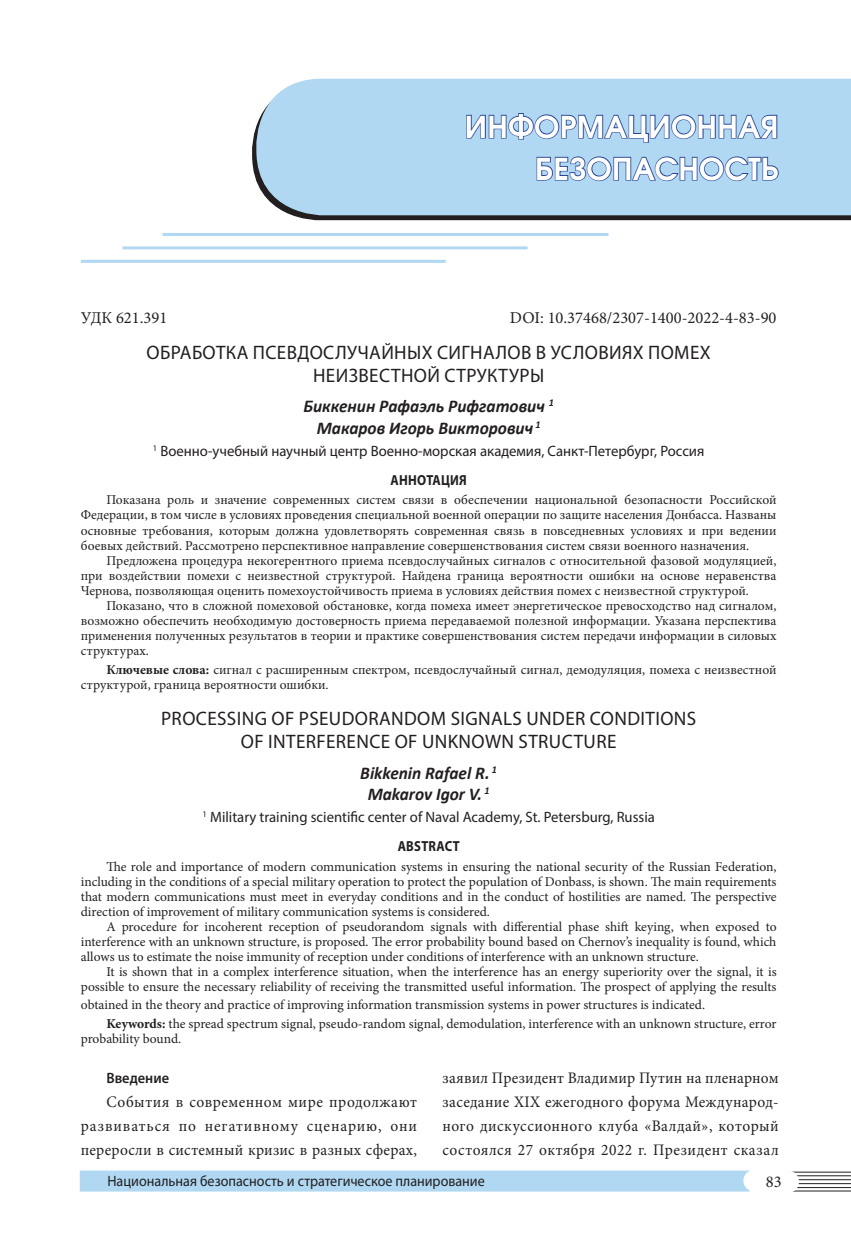
<style>
.page{position:relative;width:851px;height:1234px;background:#fff}
.page>*{position:absolute;margin:0;border:0;box-sizing:border-box;transform-origin:0 0}
.Раздел_Заголовок{font:600 30px/42px "Avant Garde Gothic C";letter-spacing:.01em;color:#fff;text-align:right}
.ЗаголовокАнгл{font:19.5px/23.4px "Myriad Pro";letter-spacing:.02em;color:#231f20;text-align:center}
.Заголовок{font:19.5px/23.4px "Myriad Pro";letter-spacing:.02em;color:#231f20;text-align:center}
.ФИО_русск{font:italic 700 18px/21.6px "Calibri";color:#231f20;text-align:center;scale:.96 1}
.ФИО_англ{font:italic 700 18px/21.6px "Calibri";color:#231f20;text-align:center;scale:.96 1}
.УДК{font:16.5px "Minion Pro";color:#231f20}
.Основной_текст2{font:16.05px/24px "Minion Pro";letter-spacing:.03em;color:#231f20;text-align:justify;scale:.96 1}
.Свед_о_работе{font:15px "Myriad Pro";color:#231f20}
.Свед_о_работе-2{font:15px "Myriad Pro";color:#231f20;scale:.94 1}
.Подзаголовок__жирн_в{font:600 15px "Myriad Pro";color:#231f20;scale:.96 1}
.АннотацЗагол{font:700 14.55px "Myriad Pro";letter-spacing:.02em;color:#231f20;scale:.87 1}
.АннотацТекст{font:13.5px/15px "Minion Pro";color:#231f20;text-align:justify}
.Ключ_слова{font:13.5px/15px "Minion Pro";color:#231f20}
.s1{font-weight:700}
</style>
<div class="page">
<div style="left:80px;top:1170px;width:669px;height:21px;background:#b0d8f2"></div>
<div style="left:744px;top:1170px;width:20px;height:20px;background:#fff;border-radius:50%"></div>
<div style="left:743px;top:1169px;width:22px;height:22px;border:2px solid #fff;border-radius:50%"></div>
<hr style="left:786px;top:1182px;width:64px;height:1px;background:#231f20">
<hr style="left:786px;top:1171px;width:64px;height:1px;background:#231f20">
<hr style="left:786px;top:1174px;width:64px;height:1px;background:#231f20">
<hr style="left:786px;top:1178px;width:64px;height:1px;background:#231f20">
<hr style="left:786px;top:1186px;width:64px;height:1px;background:#231f20">
<hr style="left:786px;top:1190px;width:64px;height:1px;background:#231f20">
<div style="left:779px;top:1171px;width:18px;height:20px;background:#fff;border-radius:50%"></div>
<div style="left:778px;top:1170px;width:20px;height:22px;border:2px solid #fff;border-radius:50%"></div>
<svg style="left:252px;top:127px;width:598px;height:93px;background:#474648"></svg>
<div style="left:256px;top:79px;width:594px;height:136px;background:#b0d8f2"></div>
<svg style="left:465px;top:112px;width:313px;height:31px;background:#8bafd7"></svg>
<svg style="left:535px;top:156px;width:244px;height:26px;background:#86aad3"></svg>
<hr style="left:162px;top:233px;width:446px;height:3px;background:#b0d8f2">
<hr style="left:122px;top:246px;width:405px;height:3px;background:#b0d8f2">
<hr style="left:81px;top:260px;width:364px;height:3px;background:#b0d8f2">
<p class="Раздел_Заголовок" style="left:465px;top:105px;width:315px">ИНФОРМАЦИОННАЯ<br>БЕЗОПАСНОСТЬ</p>
<p class="УДК" style="left:81px;top:306px;width:88px">УДК 621.391</p>
<p class="УДК" style="left:510px;top:306px;width:268px">DOI: 10.37468/2307-1400-2022-4-83-90</p>
<p class="Заголовок" style="left:147px;top:340px;width:565px">ОБРАБОТКА ПСЕВДОСЛУЧАЙНЫХ СИГНАЛОВ В УСЛОВИЯХ ПОМЕХ<br>НЕИЗВЕСТНОЙ СТРУКТУРЫ</p>
<p class="ФИО_русск" style="left:303px;top:395px;width:262px">Биккенин Рафаэль Рифгатович <sup>1<br></sup>Макаров Игорь Викторович <sup>1</sup></p>
<p class="Свед_о_работе" style="left:153px;top:442px;width:553px"><sup>1</sup> Военно-учебный научный центр Военно-морская академия, Санкт-Петербург, Россия</p>
<p class="АннотацЗагол" style="left:390px;top:470px;width:89px">АННОТАЦИЯ</p>
<p class="АннотацТекст" style="left:81px;top:492px;width:697px;text-indent:26px">Показана роль и значение современных систем связи в обеспечении национальной безопасности Российской Федерации, в том числе в условиях проведения специальной военной операции по защите населения Донбасса. Названы основные требования, которым должна удовлетворять современная связь в повседневных условиях и при ведении боевых действий. Рассмотрено перспективное направление совершенствования систем связи военного назначения.</p>
<p class="АннотацТекст" style="left:81px;top:552px;width:697px;text-indent:26px">Предложена процедура некогерентного приема псевдослучайных сигналов с относительной фазовой модуляцией, при воздействии помехи с неизвестной структурой. Найдена граница вероятности ошибки на основе неравенства Чернова, позволяющая оценить помехоустойчивость приема в условиях действия помех с неизвестной структурой.</p>
<p class="АннотацТекст" style="left:81px;top:597px;width:697px;text-indent:26px">Показано, что в сложной помеховой обстановке, когда помеха имеет энергетическое превосходство над сигналом, возможно обеспечить необходимую достоверность приема передаваемой полезной информации. Указана перспектива применения полученных результатов в теории и практике совершенствования систем передачи информации в силовых структурах.</p>
<p class="Ключ_слова" style="left:81px;top:662px;width:697px;text-indent:26px"><span class="s1">Ключевые слова:</span> сигнал с расширенным спектром, псевдослучайный сигнал, демодуляция, помеха с неизвестной структурой, граница вероятности ошибки.</p>
<p class="ЗаголовокАнгл" style="left:161px;top:706px;width:536px">PROCESSING OF PSEUDORANDOM SIGNALS UNDER CONDITIONS<br>OF INTERFERENCE OF UNKNOWN STRUCTURE</p>
<p class="ФИО_англ" style="left:360px;top:761px;width:144px">Bikkenin Rafael R. <sup>1<br></sup>Makarov Igor V. <sup>1</sup></p>
<p class="Свед_о_работе" style="left:202px;top:808px;width:454px"><sup>1</sup> Military training scientific center of Naval Academy, St. Petersburg, Russia</p>
<p class="АннотацЗагол" style="left:397px;top:836px;width:73px">ABSTRACT</p>
<p class="АннотацТекст" style="left:81px;top:858px;width:697px;text-indent:26px">The role and importance of modern communication systems in ensuring the national security of the Russian Federation, including in the conditions of a special military operation to protect the population of Donbass, is shown. The main requirements that modern communications must meet in everyday conditions and in the conduct of hostilities are named. The perspective direction of improvement of military communication systems is considered.</p>
<p class="АннотацТекст" style="left:81px;top:918px;width:697px;text-indent:26px">A procedure for incoherent reception of pseudorandom signals with differential phase shift keying, when exposed to interference with an unknown structure, is proposed. The error probability bound based on Chernov’s inequality is found, which allows us to estimate the noise immunity of reception under conditions of interference with an unknown structure.</p>
<p class="АннотацТекст" style="left:81px;top:963px;width:697px;text-align:right">It is shown that in a complex interference situation, when the interference has an energy superiority over the signal, it is possible to ensure the necessary reliability of receiving the transmitted useful information. The prospect of applying the results</p>
<p class="АннотацТекст" style="left:81px;top:996px;width:625px">obtained in the theory and practice of improving information transmission systems in power structures is indicated.</p>
<p class="Ключ_слова" style="left:81px;top:1016px;width:697px;text-indent:26px"><span class="s1">Keywords:</span> the spread spectrum signal, pseudo-random signal, demodulation, interference with an unknown structure, error probability bound.</p>
<p class="Подзаголовок__жирн_в" style="left:106px;top:1067px;width:67px">Введение</p>
<p class="Основной_текст2" style="left:81px;top:1089px;width:351px;text-indent:26px">События в современном мире продолжают развиваться по негативному сценарию, они переросли в системный кризис в разных сферах,</p>
<p class="Основной_текст2" style="left:442px;top:1065px;width:351px">заявил Президент Владимир Путин на пленарном заседание XIX ежегодного форума Международ&shy;ного дискуссионного клуба «Валдай», который состоялся 27 октября 2022 г. Президент сказал</p>
<p class="Свед_о_работе-2" style="left:107px;top:1171px;width:403px">Национальная безопасность и стратегическое планирование</p>
<p class="УДК" style="left:765px;top:1170px;width:17px">83</p>
</div>
